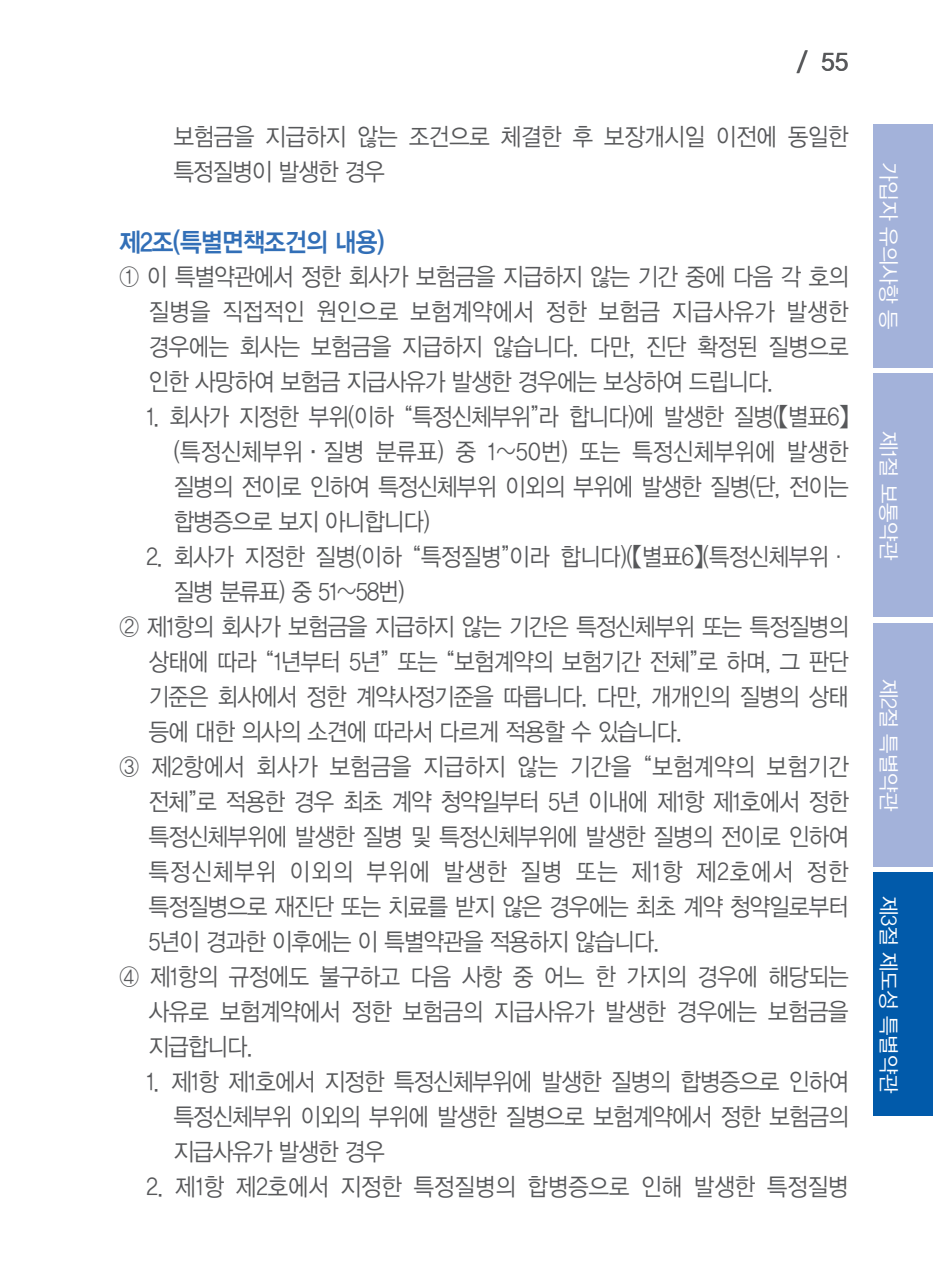
<style>
.page{position:relative;width:933px;height:1280px;background:#fff}
.page>*{position:absolute;margin:0;border:0;box-sizing:border-box;transform-origin:0 0}
._03_1__제목{font:26.25px "YDVYGO Std 14";letter-spacing:-.03em;color:#326fb7;scale:.9 1}
._04___본문{font:24.5px/35px "YDVYGO Std 12";letter-spacing:-.03em;color:#57585a;text-align:justify;scale:.9 1}
._05_본문들어간것{font:24.5px/35px "YDVYGO Std 12";letter-spacing:-.03em;color:#57585a;text-align:justify;scale:.9 1}
._05_본문들어간것-2{font:24.5px/35px "YDVYGO Std 12";letter-spacing:-.01em;color:#57585a;scale:.9 1}
._05_본문들어간것-3{font:24.5px "YDVYGO Std 12";letter-spacing:.005em;color:#57585a;scale:.9 1}
.t1{font:24.5px "YDVYGO Std 33";color:#57585a}
.t2{font:21px "YDVYGO Std 12";letter-spacing:-.01em;color:#fff}
.s1{font-family:"YDVYGO Std 34"}
</style>
<div class="page">
<div style="left:873px;top:124px;width:60px;height:244px;background:#a3b2da"></div>
<div style="left:873px;top:373px;width:60px;height:244px;background:#a3b2da"></div>
<div style="left:873px;top:623px;width:60px;height:244px;background:#a3b2da"></div>
<div style="left:873px;top:872px;width:60px;height:244px;background:#015aaa"></div>
<p class="t1" style="left:796px;top:49px;width:53px">/ 55</p>
<p class="_05_본문들어간것-2" style="left:174px;top:119px;width:751px">보험금을 지급하지 않는 조건으로 체결한 후 보장개시일 이전에 동일한 특정질병이 발생한 경우</p>
<p class="_03_1__제목" style="left:119px;top:229px;width:297px">제2조(특별면책조건의 내용)</p>
<p class="_04___본문" style="left:149px;top:259px;width:779px;text-indent:-30px">① 이 특별약관에서 정한 회사가 보험금을 지급하지 않는 기간 중에 다음 각 호의 질병을 직접적인 원인으로 보험계약에서 정한 보험금 지급사유가 발생한 경우에는 회사는 보험금을 지급하지 않습니다. 다만, 진단 확정된 질병으로 인한 사망하여 보험금 지급사유가 발생한 경우에는 보상하여 드립니다.</p>
<p class="_05_본문들어간것" style="left:174px;top:399px;width:751px;text-indent:-27px">1. 회사가 지정한 부위(이하 “특정신체부위”라 합니다)에 발생한 질병(【별표6】(특정신체부위<span class="s1">·</span>질병 분류표) 중 1~50번) 또는 특정신체부위에 발생한 질병의 전이로 인하여 특정신체부위 이외의 부위에 발생한 질병(단, 전이는 합병증으로 보지 아니합니다)</p>
<p class="_05_본문들어간것" style="left:174px;top:539px;width:751px;text-indent:-27px">2. 회사가 지정한 질병(이하 “특정질병”이라 합니다)(【별표6】(특정신체부위· 질병 분류표) 중 51~58번)</p>
<p class="_04___본문" style="left:149px;top:609px;width:779px;text-indent:-30px">② 제1항의 회사가 보험금을 지급하지 않는 기간은 특정신체부위 또는 특정질병의 상태에 따라 “1년부터 5년” 또는 “보험계약의 보험기간 전체”로 하며, 그 판단 기준은 회사에서 정한 계약사정기준을 따릅니다. 다만, 개개인의 질병의 상태 등에 대한 의사의 소견에 따라서 다르게 적용할 수 있습니다.</p>
<p class="_04___본문" style="left:149px;top:749px;width:779px;text-indent:-30px">③ 제2항에서 회사가 보험금을 지급하지 않는 기간을 “보험계약의 보험기간 전체”로 적용한 경우 최초 계약 청약일부터 5년 이내에 제1항 제1호에서 정한 특정신체부위에 발생한 질병 및 특정신체부위에 발생한 질병의 전이로 인하여 특정신체부위 이외의 부위에 발생한 질병 또는 제1항 제2호에서 정한 특정질병으로 재진단 또는 치료를 받지 않은 경우에는 최초 계약 청약일로부터 5년이 경과한 이후에는 이 특별약관을 적용하지 않습니다.</p>
<p class="_04___본문" style="left:149px;top:959px;width:779px;text-indent:-30px">④ 제1항의 규정에도 불구하고 다음 사항 중 어느 한 가지의 경우에 해당되는 사유로 보험계약에서 정한 보험금의 지급사유가 발생한 경우에는 보험금을 지급합니다.</p>
<p class="_05_본문들어간것" style="left:174px;top:1064px;width:751px;text-indent:-27px">1. 제1항 제1호에서 지정한 특정신체부위에 발생한 질병의 합병증으로 인하여 특정신체부위 이외의 부위에 발생한 질병으로 보험계약에서 정한 보험금의 지급사유가 발생한 경우</p>
<p class="_05_본문들어간것-3" style="left:146px;top:1174px;width:781px">2. 제1항 제2호에서 지정한 특정질병의 합병증으로 인해 발생한 특정질병</p>
<p class="t2" style="left:899px;top:162px;width:169px;rotate:90deg">가입자 유의사항 등</p>
<p class="t2" style="left:899px;top:431px;width:131px;rotate:90deg">제1절 보통약관</p>
<p class="t2" style="left:899px;top:679px;width:134px;rotate:90deg">제2절 특별약관</p>
<p class="t2" style="left:899px;top:895px;width:199px;rotate:90deg">제3절 제도성 특별약관</p>
</div>
